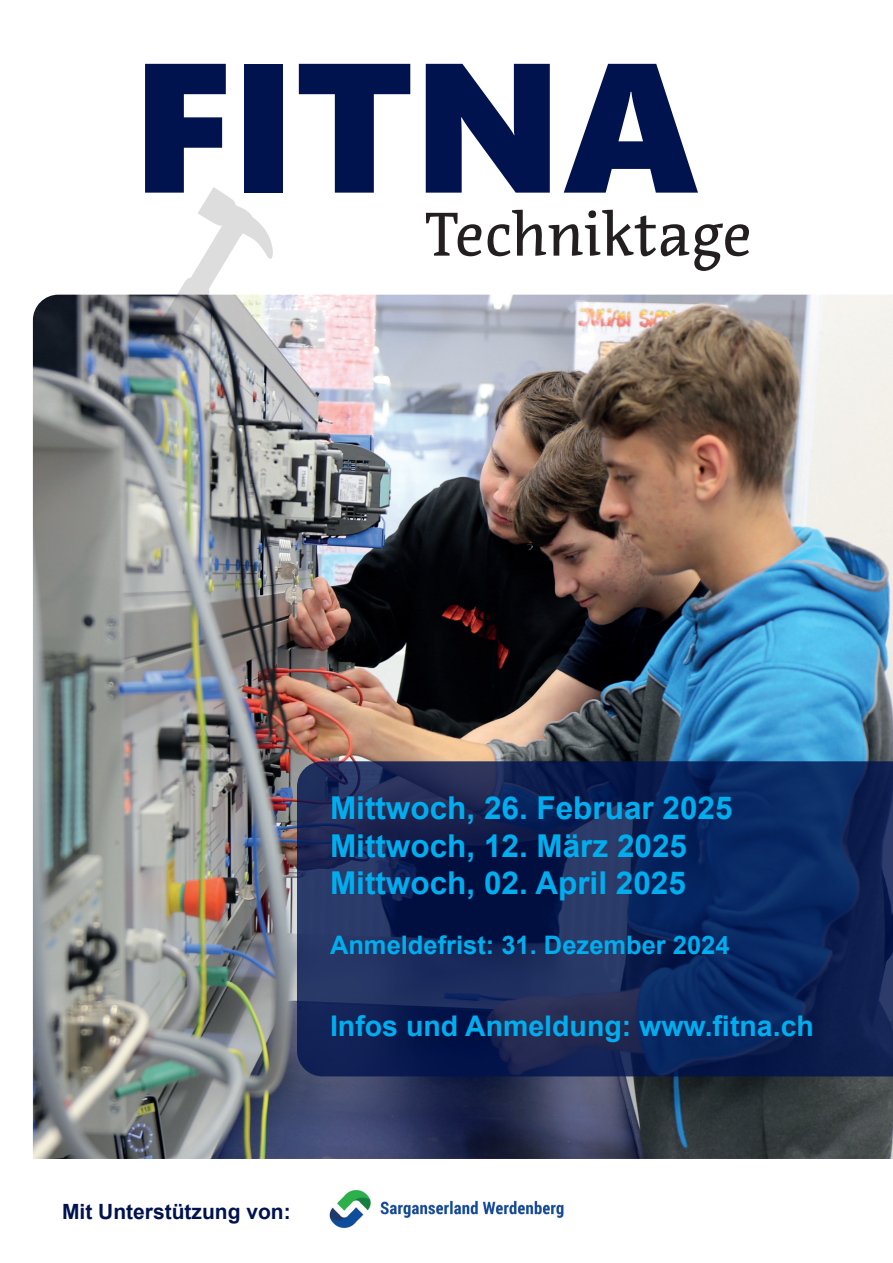
<style>
.page{position:relative;width:893px;height:1263px;background:#fff}
.page>*{position:absolute;margin:0;border:0;box-sizing:border-box;transform-origin:0 0}
.t1{font:700 31.5px/37.8px "Arial";color:#00aeef}
.t2{font:700 28.5px "Arial";color:#00aeef}
.t3{font:700 25.5px "Arial";color:#00aeef}
.t4{font:700 21px "Arial";color:#00134e}
</style>
<div class="page">
<img style="left:33px;top:295px;width:860px;height:864px">
<svg style="left:297px;top:761px;width:596px;height:315px;background:#112558"></svg>
<svg style="left:116px;top:64px;width:175px;height:310px"></svg>
<div style="left:245px;top:64px;width:38px;height:129px;background:#00134e"></div>
<svg style="left:299px;top:64px;width:111px;height:129px"></svg>
<svg style="left:426px;top:64px;width:124px;height:129px"></svg>
<svg style="left:564px;top:64px;width:134px;height:129px"></svg>
<svg style="left:426px;top:213px;width:55px;height:43px"></svg>
<svg style="left:488px;top:210px;width:261px;height:61px"></svg>
<img style="left:329px;top:1190px;width:235px;height:38px">
<p class="t1" style="left:330px;top:789px;width:404px">Mittwoch, 26. Februar 2025<br>Mittwoch, 12. März 2025<br>Mittwoch, 02. April 2025</p>
<p class="t3" style="left:330px;top:927px;width:401px">Anmeldefrist: 31. Dezember 2024</p>
<p class="t2" style="left:330px;top:1005px;width:485px">Infos und Anmeldung: www.fitna.ch</p>
<p class="t4" style="left:62px;top:1197px;width:230px">Mit Unterstützung von:</p>
</div>
